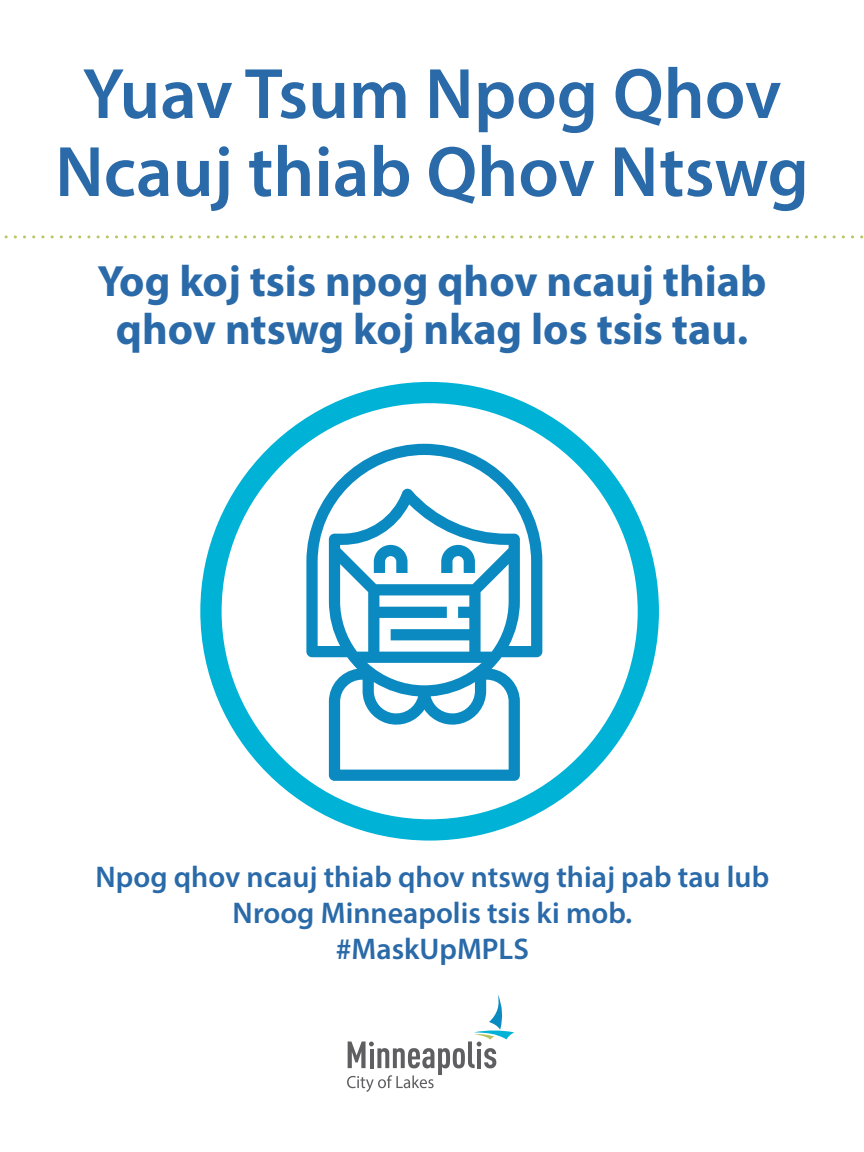
<style>
.page{position:relative;width:864px;height:1152px;background:#fff}
.page>*{position:absolute;margin:0;border:0;box-sizing:border-box;transform-origin:0 0}
.t1{font:600 72px/78px "Myriad Pro";color:#2a6aa9;text-align:center}
.t2{font:700 44px/48px "Myriad Pro";color:#2a6aa9;text-align:center}
.t3{font:600 30px/36px "Myriad Pro";color:#2a6aa9;text-align:center}
</style>
<div class="page">
<svg style="left:4px;top:235px;width:860px;height:3px"></svg>
<svg style="left:211px;top:393px;width:437px;height:437px"></svg>
<div style="left:200px;top:382px;width:459px;height:459px;border:21px solid #00b3d6;border-radius:50%"></div>
<svg style="left:306px;top:444px;width:236px;height:337px"></svg>
<svg style="left:347px;top:995px;width:167px;height:97px"></svg>
<p class="t1" style="left:55px;top:53px;width:755px">Yuav Tsum Npog Qhov<br>Ncauj thiab Qhov Ntswg</p>
<p class="t2" style="left:98px;top:256px;width:670px">Yog koj tsis npog qhov ncauj thiab qhov ntswg koj nkag los tsis tau.</p>
<p class="t3" style="left:95px;top:858px;width:675px">Npog qhov ncauj thiab qhov ntswg thiaj pab tau lub<br>Nroog Minneapolis tsis ki mob.</p>
<p class="t3" style="left:336px;top:930px;width:195px">#MaskUpMPLS</p>
</div>
